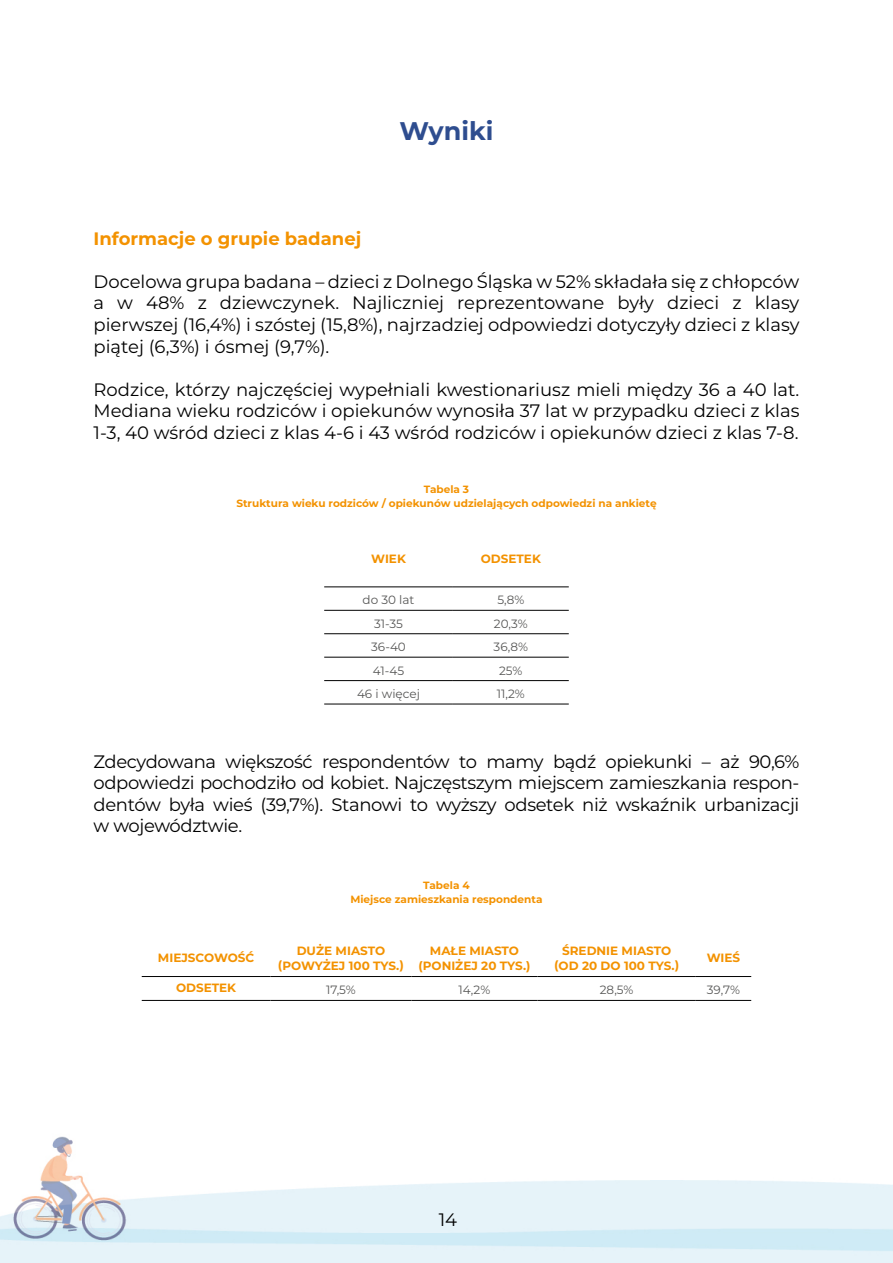
<style>
.page{position:relative;width:893px;height:1263px;background:#fff}
.page>*{position:absolute;margin:0;border:0;box-sizing:border-box;transform-origin:0 0}
.t1{font:700 25.5px "Montserrat";color:#2e4d8f}
.t2{font:18px/21.6px "Montserrat";color:#000;text-align:justify}
.t3{font:700 18px "Montserrat";color:#f39200}
.t4{font:700 12px/14.4px "Montserrat";color:#f39200;text-align:center}
.t5{font:12px "Montserrat";color:#575756}
.t6{font:700 10.5px/13.5px "Montserrat";color:#f39200;text-align:center}
</style>
<div class="page">
<img style="left:0;top:1136px;width:893px;height:127px">
<img style="left:892px;top:1136px;width:1px;height:126px">
<hr style="left:324px;top:587px;width:129px;height:1px;background:#000">
<hr style="left:453px;top:587px;width:116px;height:1px;background:#000">
<hr style="left:324px;top:610px;width:129px;height:1px;background:#000">
<hr style="left:453px;top:610px;width:116px;height:1px;background:#000">
<hr style="left:324px;top:633px;width:129px;height:1px;background:#000">
<hr style="left:453px;top:633px;width:116px;height:1px;background:#000">
<hr style="left:324px;top:657px;width:129px;height:1px;background:#000">
<hr style="left:453px;top:657px;width:116px;height:1px;background:#000">
<hr style="left:324px;top:680px;width:129px;height:1px;background:#000">
<hr style="left:453px;top:680px;width:116px;height:1px;background:#000">
<hr style="left:324px;top:704px;width:129px;height:1px;background:#000">
<hr style="left:453px;top:704px;width:116px;height:1px;background:#000">
<hr style="left:142px;top:976px;width:128px;height:1px;background:#000">
<hr style="left:270px;top:976px;width:141px;height:1px;background:#000">
<hr style="left:411px;top:976px;width:126px;height:1px;background:#000">
<hr style="left:537px;top:976px;width:159px;height:1px;background:#000">
<hr style="left:696px;top:976px;width:55px;height:1px;background:#000">
<hr style="left:142px;top:1000px;width:128px;height:1px;background:#000">
<hr style="left:270px;top:1000px;width:141px;height:1px;background:#000">
<hr style="left:411px;top:1000px;width:126px;height:1px;background:#000">
<hr style="left:537px;top:1000px;width:159px;height:1px;background:#000">
<hr style="left:696px;top:1000px;width:55px;height:1px;background:#000">
<h1 class="t1" style="left:399px;top:113px;width:96px">Wyniki</h1>
<p class="t3" style="left:94px;top:225px;width:269px">Informacje o grupie badanej</p>
<p class="t2" style="left:94px;top:270px;width:707px">Docelowa grupa badana – dzieci z Dolnego Śląska w 52% składała się z chłopców a w 48% z dziewczynek. Najliczniej reprezentowane były dzieci z klasy pierwszej (16,4%) i szóstej (15,8%), najrzadziej odpowiedzi dotyczyły dzieci z klasy piątej (6,3%) i ósmej (9,7%).</p>
<p class="t2" style="left:94px;top:378px;width:707px">Rodzice, którzy najczęściej wypełniali kwestionariusz mieli między 36 a 40 lat.<br>Mediana wieku rodziców i opiekunów wynosiła 37 lat w przypadku dzieci z klas 1-3, 40 wśród dzieci z klas 4-6 i 43 wśród rodziców i opiekunów dzieci z klas 7-8.</p>
<p class="t6" style="left:236px;top:482px;width:422px">Tabela 3<br>Struktura wieku rodziców / opiekunów udzielających odpowiedzi na ankietę</p>
<p class="t4" style="left:371px;top:551px;width:36px">WIEK</p>
<p class="t4" style="left:481px;top:551px;width:62px">ODSETEK</p>
<p class="t5" style="left:363px;top:592px;width:53px">do 30 lat</p>
<p class="t5" style="left:497px;top:592px;width:28px">5,8%</p>
<p class="t5" style="left:374px;top:615px;width:30px">31-35</p>
<p class="t5" style="left:494px;top:615px;width:35px">20,3%</p>
<p class="t5" style="left:371px;top:639px;width:36px">36-40</p>
<p class="t5" style="left:494px;top:639px;width:36px">36,8%</p>
<p class="t5" style="left:373px;top:662px;width:33px">41-45</p>
<p class="t5" style="left:499px;top:662px;width:25px">25%</p>
<p class="t5" style="left:357px;top:686px;width:64px">46 i więcej</p>
<p class="t5" style="left:497px;top:686px;width:30px">11,2%</p>
<p class="t2" style="left:94px;top:750px;width:707px">Zdecydowana większość respondentów to mamy bądź opiekunki – aż 90,6% odpowiedzi pochodziło od kobiet. Najczęstszym miejscem zamieszkania respon&shy;dentów była wieś (39,7%). Stanowi to wyższy odsetek niż wskaźnik urbanizacji w województwie.</p>
<p class="t6" style="left:350px;top:878px;width:194px">Tabela 4<br>Miejsce zamieszkania respondenta</p>
<p class="t4" style="left:158px;top:950px;width:98px">MIEJSCOWOŚĆ</p>
<p class="t4" style="left:278px;top:943px;width:128px">DUŻE MIASTO (POWYŻEJ 100 TYS.)</p>
<p class="t4" style="left:418px;top:943px;width:113px">MAŁE MIASTO (PONIŻEJ 20 TYS.)</p>
<p class="t4" style="left:554px;top:943px;width:127px">ŚREDNIE MIASTO (OD 20 DO 100 TYS.)</p>
<p class="t4" style="left:707px;top:950px;width:35px">WIEŚ</p>
<p class="t4" style="left:176px;top:980px;width:62px">ODSETEK</p>
<p class="t5" style="left:326px;top:982px;width:31px">17,5%</p>
<p class="t5" style="left:458px;top:982px;width:34px">14,2%</p>
<p class="t5" style="left:600px;top:982px;width:35px">28,5%</p>
<p class="t5" style="left:707px;top:982px;width:35px">39,7%</p>
<p class="t2" style="left:439px;top:1208px;width:20px">14</p>
</div>
